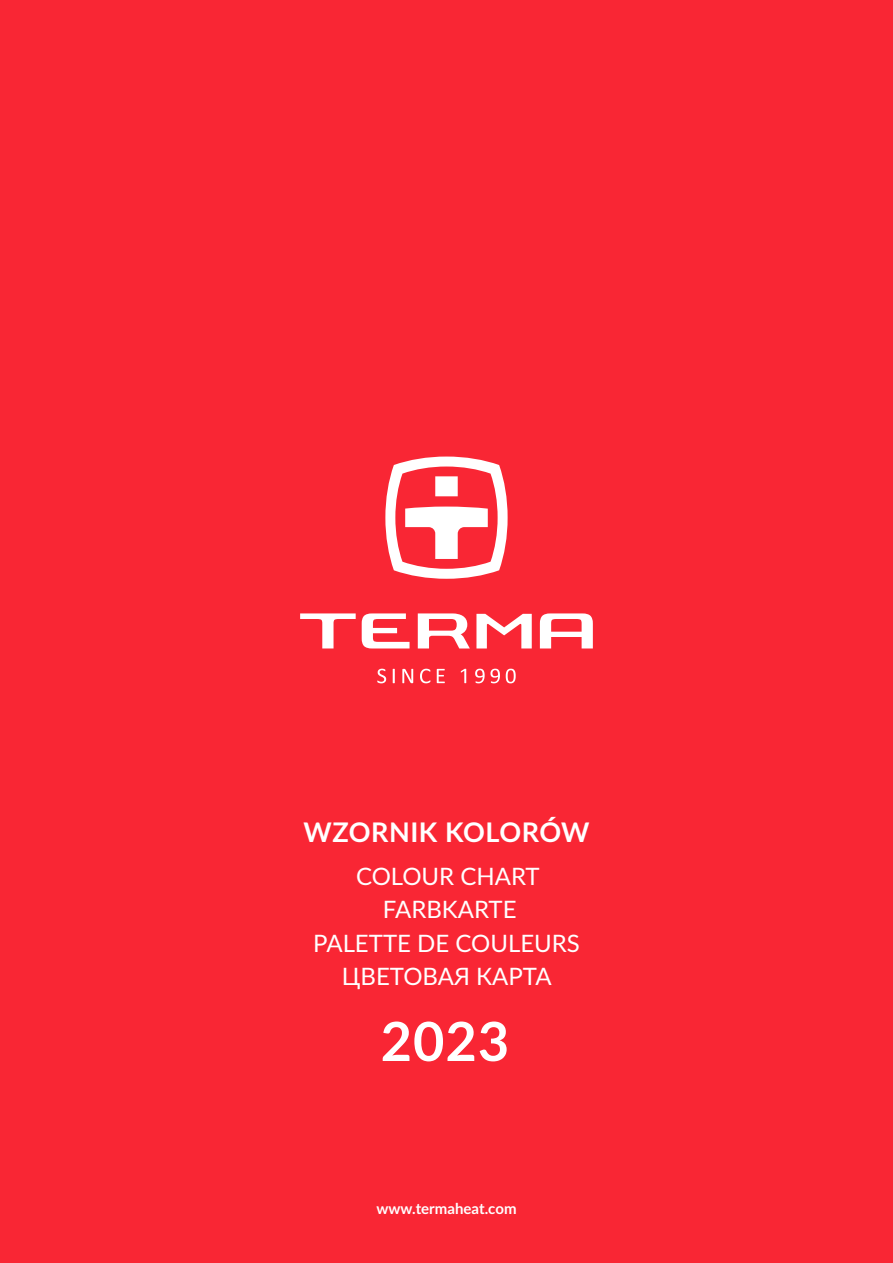
<style>
.page{position:relative;width:893px;height:1263px;background:#f92634}
.page>*{position:absolute;margin:0;border:0;box-sizing:border-box;transform-origin:0 0}
.t1{font:700 54px "Lato";color:#fff}
.t2{font:700 27px "Lato";letter-spacing:.02em;color:#fff}
.t3{font:24px "Lato";color:#fff}
.t4{font:700 15px "Lato";color:#fff}
</style>
<div class="page">
<svg style="left:385px;top:456px;width:123px;height:123px"></svg>
<svg style="left:300px;top:613px;width:56px;height:35px"></svg>
<svg style="left:362px;top:613px;width:48px;height:35px"></svg>
<svg style="left:476px;top:614px;width:56px;height:34px"></svg>
<svg style="left:540px;top:613px;width:53px;height:35px"></svg>
<svg style="left:418px;top:613px;width:52px;height:35px"></svg>
<svg style="left:377px;top:669px;width:9px;height:14px"></svg>
<svg style="left:393px;top:669px;width:2px;height:14px"></svg>
<svg style="left:402px;top:669px;width:11px;height:14px"></svg>
<svg style="left:420px;top:669px;width:10px;height:14px"></svg>
<svg style="left:437px;top:669px;width:8px;height:14px"></svg>
<svg style="left:475px;top:669px;width:25px;height:14px"></svg>
<svg style="left:506px;top:669px;width:10px;height:14px"></svg>
<svg style="left:461px;top:669px;width:5px;height:14px"></svg>
<p class="t2" style="left:303px;top:813px;width:288px">WZORNIK KOLORÓW</p>
<p class="t3" style="left:356px;top:859px;width:185px">COLOUR CHART</p>
<p class="t3" style="left:383px;top:892px;width:135px">FARBKARTE</p>
<p class="t3" style="left:313px;top:926px;width:268px">PALETTE DE COULEURS</p>
<p class="t3" style="left:342px;top:959px;width:211px">ЦВЕТОВАЯ КАРТА</p>
<p class="t1" style="left:381px;top:1001px;width:130px">2023</p>
<p class="t4" style="left:376px;top:1198px;width:142px">www.termaheat.com</p>
</div>
